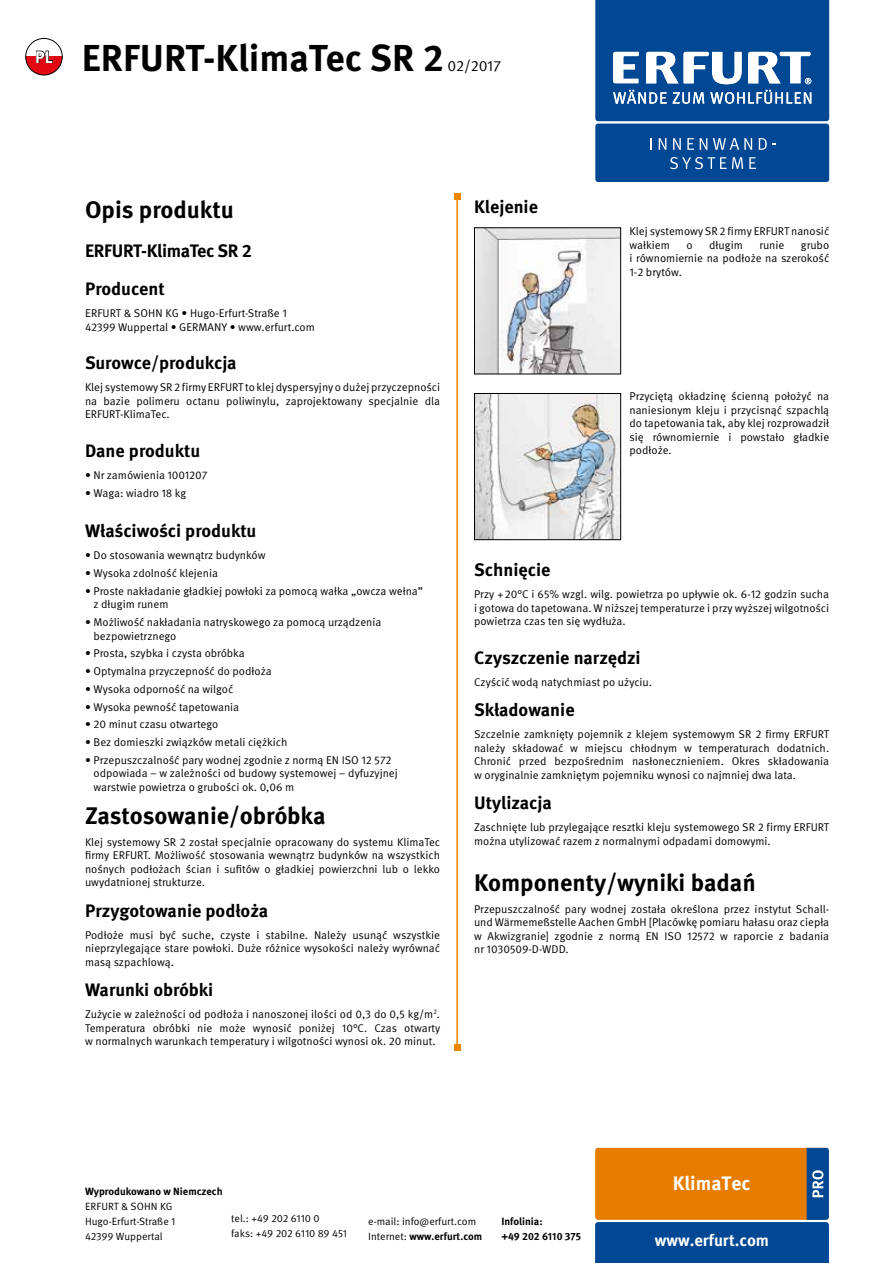
<style>
.page{position:relative;width:893px;height:1263px;background:#fff}
.page>*{position:absolute;margin:0;border:0;box-sizing:border-box;transform-origin:0 0}
.t1{font:700 37.5px "Meta Pro";color:#000}
.t2{font:700 24px "Meta Pro";color:#000}
.t3{font:700 19.5px "Meta Pro";color:#fff}
.t4{font:700 18px/38.5px "Meta Pro";letter-spacing:-.005em;color:#000}
.t5{font:700 16.5px "Meta Pro";color:#fff}
.t6{font:15px "Meta Pro";letter-spacing:-.01em;color:#000}
.t7{font:11.25px/13.5px "Meta Pro";color:#000;text-align:justify}
.t8{font:10.5px/15px "Meta Pro";color:#000}
.t9{font:700 10.5px/15px "Meta Pro";color:#000}
.s1{font-weight:700}
</style>
<div class="page">
<hr style="left:456px;top:197px;width:2px;height:851px;background:#f18700">
<svg style="left:454px;top:194px;width:6px;height:6px"></svg>
<svg style="left:454px;top:1045px;width:6px;height:6px"></svg>
<svg style="left:26px;top:57px;width:36px;height:18px"></svg>
<div style="left:26px;top:38px;width:36px;height:37px;border:1px solid #000;border-radius:50%"></div>
<svg style="left:36px;top:50px;width:17px;height:13px"></svg>
<svg style="left:595px;top:1147px;width:234px;height:116px;background:#8c6c43"></svg>
<svg style="left:595px;top:0;width:234px;height:121px;background:#2864a4"></svg>
<div style="left:595px;top:124px;width:234px;height:58px;background:#004894;border-radius:3px"></div>
<svg style="left:651px;top:138px;width:1px;height:12px"></svg>
<svg style="left:659px;top:138px;width:7px;height:12px"></svg>
<svg style="left:673px;top:138px;width:8px;height:12px"></svg>
<svg style="left:687px;top:138px;width:7px;height:12px"></svg>
<svg style="left:700px;top:138px;width:7px;height:12px"></svg>
<svg style="left:713px;top:138px;width:39px;height:12px"></svg>
<svg style="left:759px;top:138px;width:17px;height:12px"></svg>
<svg style="left:670px;top:157px;width:73px;height:12px"></svg>
<svg style="left:749px;top:157px;width:7px;height:12px"></svg>
<img style="left:476px;top:229px;width:143px;height:143px">
<div style="left:474px;top:227px;width:147px;height:147px;border:1px solid #000"></div>
<img style="left:476px;top:395px;width:143px;height:143px">
<div style="left:474px;top:393px;width:147px;height:147px;border:1px solid #000"></div>
<h3 class="t5" style="left:35px;top:44px;width:19px">PL</h3>
<h1 class="t1" style="left:82px;top:28px;width:364px">ERFURT-KlimaTec SR 2</h1>
<h3 class="t6" style="left:448px;top:54px;width:55px">02/2017</h3>
<h2 class="t2" style="left:85px;top:191px;width:150px">Opis produktu</h2>
<h3 class="t4" style="left:85px;top:230px;width:169px">ERFURT-KlimaTec SR 2<br>Producent</h3>
<p class="t7" style="left:85px;top:306px;width:231px">ERFURT &amp; SOHN KG • Hugo-Erfurt-Straße 1<br>42399 Wuppertal • GERMANY • www.erfurt.com</p>
<h3 class="t4" style="left:85px;top:343px;width:153px">Surowce/produkcja</h3>
<p class="t7" style="left:85px;top:380px;width:357px">Klej systemowy SR 2 firmy ERFURT to klej dyspersyjny o dużej przyczepności na bazie polimeru octanu poliwinylu, zaprojektowany specjalnie dla ERFURT-KlimaTec.</p>
<h3 class="t4" style="left:85px;top:430px;width:117px">Dane produktu</h3>
<p class="t7" style="left:85px;top:468px;width:124px">• Nr zamówienia 1001207</p>
<p class="t7" style="left:85px;top:485px;width:103px">• Waga: wiadro 18 kg</p>
<h3 class="t4" style="left:85px;top:511px;width:173px">Właściwości produktu</h3>
<p class="t7" style="left:85px;top:548px;width:182px">• Do stosowania wewnątrz budynków</p>
<p class="t7" style="left:85px;top:566px;width:134px">• Wysoka zdolność klejenia</p>
<p class="t7" style="left:94px;top:583px;width:331px;text-indent:-9px">• Proste nakładanie gładkiej powłoki za pomocą wałka „owcza wełna” z długim runem</p>
<p class="t7" style="left:94px;top:615px;width:289px;text-indent:-9px">• Możliwość nakładania natryskowego za pomocą urządzenia bezpowietrznego</p>
<p class="t7" style="left:85px;top:646px;width:161px">• Prosta, szybka i czysta obróbka</p>
<p class="t7" style="left:85px;top:664px;width:188px">• Optymalna przyczepność do podłoża</p>
<p class="t7" style="left:85px;top:681px;width:150px">• Wysoka odporność na wilgoć</p>
<p class="t7" style="left:85px;top:699px;width:156px">• Wysoka pewność tapetowania</p>
<p class="t7" style="left:85px;top:717px;width:135px">• 20 minut czasu otwartego</p>
<p class="t7" style="left:85px;top:735px;width:204px">• Bez domieszki związków metali ciężkich</p>
<p class="t7" style="left:94px;top:752px;width:306px;text-align:left;text-indent:-9px">• Przepuszczalność pary wodnej zgodnie z normą EN ISO 12 572 odpowiada – w zależności od budowy systemowej – dyfuzyjnej warstwie powietrza o grubości ok. 0,06 m</p>
<h2 class="t2" style="left:85px;top:797px;width:242px">Zastosowanie/obróbka</h2>
<p class="t7" style="left:85px;top:834px;width:357px">Klej systemowy SR 2 został specjalnie opracowany do systemu KlimaTec firmy ERFURT. Możliwość stosowania wewnątrz budynków na wszystkich nośnych podłożach ścian i sufitów o gładkiej powierzchni lub o lekko uwydatnionej strukturze.</p>
<h3 class="t4" style="left:85px;top:890px;width:185px">Przygotowanie podłoża</h3>
<p class="t7" style="left:85px;top:927px;width:357px">Podłoże musi być suche, czyste i stabilne. Należy usunąć wszystkie nieprzylegające stare powłoki. Duże różnice wysokości należy wyrównać masą szpachlową.</p>
<h3 class="t4" style="left:85px;top:969px;width:130px">Warunki obróbki</h3>
<p class="t7" style="left:85px;top:1007px;width:357px">Zużycie w zależności od podłoża i nanoszonej ilości od 0,3 do 0,5 kg/m<sup>2</sup>.<br>Temperatura obróbki nie może wynosić poniżej 10°C. Czas otwarty w normalnych warunkach temperatury i wilgotności wynosi ok. 20 minut.</p>
<h3 class="t4" style="left:474px;top:187px;width:65px">Klejenie</h3>
<p class="t7" style="left:630px;top:224px;width:201px">Klej systemowy SR 2 firmy ERFURT nanosić wałkiem</p>
<p class="t7" style="left:630px;top:238px;width:201px;text-indent:171px">grubo i równomiernie na podłoże na szerokość 1-2 brytów.</p>
<p class="t7" style="left:686px;top:238px;width:8px">o</p>
<p class="t7" style="left:709px;top:238px;width:35px">długim</p>
<p class="t7" style="left:759px;top:238px;width:26px">runie</p>
<p class="t7" style="left:630px;top:389px;width:201px">Przyciętą okładzinę ścienną położyć na naniesionym kleju i przycisnąć szpachlą do tapetowania tak, aby klej rozprowadził się równomiernie i powstało gładkie podłoże.</p>
<h3 class="t4" style="left:474px;top:550px;width:78px">Schnięcie</h3>
<p class="t7" style="left:474px;top:587px;width:357px">Przy +20°C i 65% wzgl. wilg. powietrza po upływie ok. 6-12 godzin sucha i gotowa do tapetowana. W niższej temperaturze i przy wyższej wilgotności powietrza czas ten się wydłuża.</p>
<h3 class="t4" style="left:474px;top:637px;width:168px">Czyszczenie narzędzi</h3>
<p class="t7" style="left:474px;top:674px;width:179px">Czyścić wodą natychmiast po użyciu.</p>
<h3 class="t4" style="left:474px;top:690px;width:102px">Składowanie</h3>
<p class="t7" style="left:474px;top:727px;width:357px">Szczelnie zamknięty pojemnik z klejem systemowym SR 2 firmy ERFURT należy składować w miejscu chłodnym w temperaturach dodatnich.<br>Chronić przed bezpośrednim nasłonecznieniem. Okres składowania w oryginalnie zamkniętym pojemniku wynosi co najmniej dwa lata.</p>
<h3 class="t4" style="left:474px;top:783px;width:79px">Utylizacja</h3>
<p class="t7" style="left:474px;top:820px;width:357px">Zaschnięte lub przylegające resztki kleju systemowego SR 2 firmy ERFURT można utylizować razem z normalnymi odpadami domowymi.</p>
<h2 class="t2" style="left:474px;top:864px;width:283px">Komponenty/wyniki badań</h2>
<p class="t7" style="left:474px;top:901px;width:357px">Przepuszczalność pary wodnej została określona przez instytut Schall&shy;und Wärmemeßstelle Aachen GmbH [Placówkę pomiaru hałasu oraz ciepła w Akwizgranie] zgodnie z normą EN ISO 12572 w raporcie z badania nr 1030509-D-WDD.</p>
<p class="t9" style="left:85px;top:1183px;width:139px">Wyprodukowano w Niemczech</p>
<p class="t8" style="left:85px;top:1198px;width:92px">ERFURT &amp; SOHN KG<br>Hugo-Erfurt-Straße 1<br>42399 Wuppertal</p>
<p class="t8" style="left:231px;top:1211px;width:117px">tel.: +49 202 6110 0<br>faks: +49 202 6110 89 451</p>
<p class="t8" style="left:368px;top:1213px;width:115px">e-mail: info@erfurt.com<br>Internet: <span class="s1">www.erfurt.com</span></p>
<p class="t9" style="left:501px;top:1213px;width:81px">Infolinia:<br>+49 202 6110 375</p>
<h3 class="t3" style="left:673px;top:1168px;width:79px">KlimaTec</h3>
<h3 class="t5" style="left:655px;top:1227px;width:116px">www.erfurt.com</h3>
</div>
